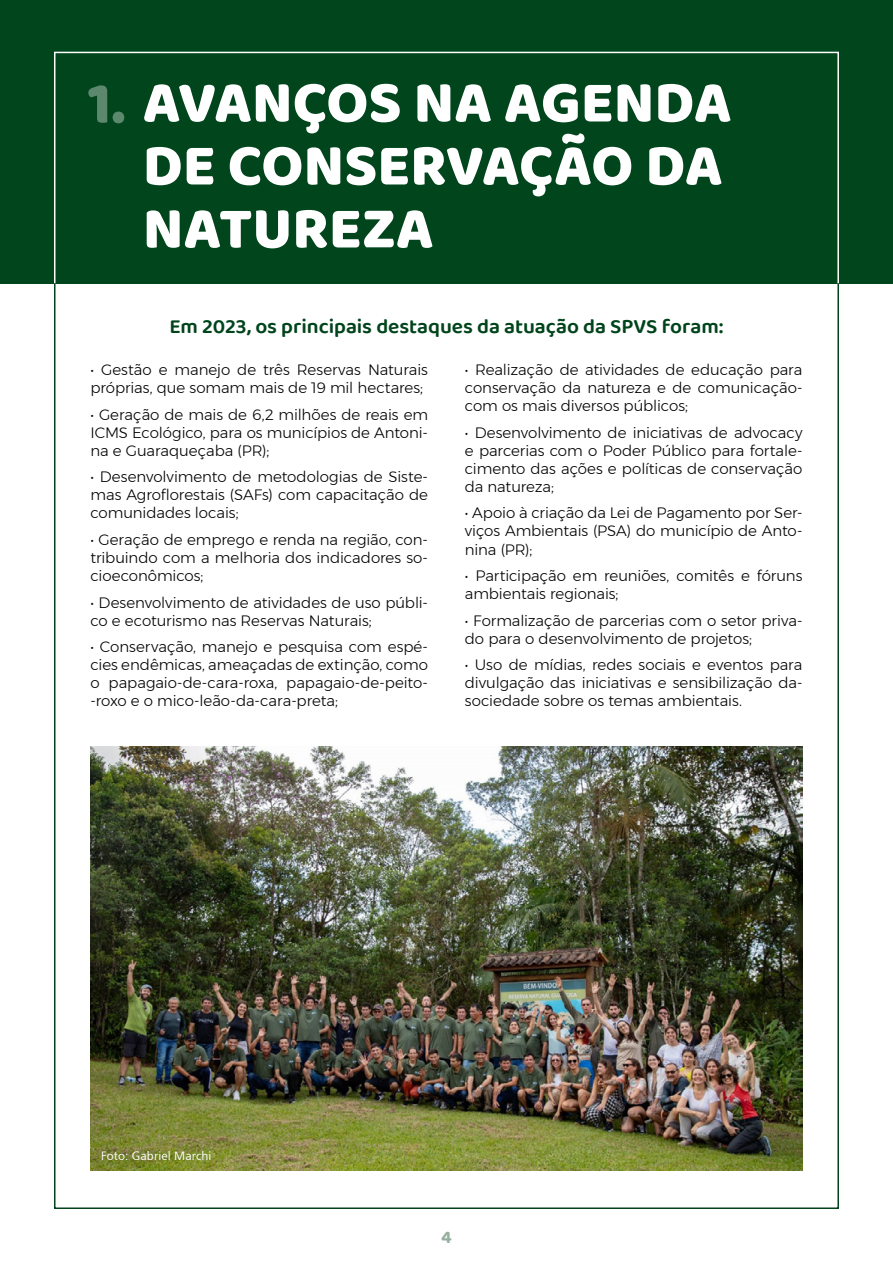
<style>
.page{position:relative;width:893px;height:1263px;background:#fff}
.page>*{position:absolute;margin:0;border:0;box-sizing:border-box;transform-origin:0 0}
.t1{font:800 60px/63px "Baloo 2";color:#fff}
.t2{font:600 21px "Baloo 2";color:#00441c}
.t3{font:700 18px "Baloo 2";color:#96b09e}
.t4{font:300 15px/18px "Montserrat";letter-spacing:-.005em;color:#000;text-align:justify}
.t5{font:12px "Weissach Regular SWFTE";letter-spacing:.01em;color:#fff}
.s1{color:#5c886d}
</style>
<div class="page">
<div style="left:0;top:0;width:893px;height:283px;background:#00451c"></div>
<div style="left:54px;top:52px;width:785px;height:232px;border:2px solid #fff"></div>
<img style="left:90px;top:746px;width:712px;height:425px">
<h1 class="t1" style="left:88px;top:69px;width:645px"><span class="s1">1.</span> AVANÇOS NA AGENDA</h1>
<h1 class="t1" style="left:143px;top:132px;width:581px">DE CONSERVAÇÃO DA<br>NATUREZA</h1>
<h2 class="t2" style="left:169px;top:311px;width:556px">Em 2023, os principais destaques da atuação da SPVS foram:</h2>
<p class="t4" style="left:465px;top:361px;width:339px">• Realização de atividades de educação para conservação da natureza e de comunicação&shy;com os mais diversos públicos;</p>
<p class="t4" style="left:465px;top:423px;width:339px">• Desenvolvimento de iniciativas de advocacy e parcerias com o Poder Público para fortale&shy;cimento das ações e políticas de conservação da natureza;</p>
<p class="t4" style="left:465px;top:504px;width:339px">• Apoio à criação da Lei de Pagamento por Ser&shy;viços Ambientais (PSA) do município de Anto&shy;nina (PR);</p>
<p class="t4" style="left:465px;top:566px;width:339px">• Participação em reuniões, comitês e fóruns ambientais regionais;</p>
<p class="t4" style="left:465px;top:611px;width:339px">• Formalização de parcerias com o setor priva&shy;do para o desenvolvimento de projetos;</p>
<p class="t4" style="left:465px;top:655px;width:339px">• Uso de mídias, redes sociais e eventos para divulgação das iniciativas e sensibilização da&shy;sociedade sobre os temas ambientais.</p>
<p class="t4" style="left:90px;top:361px;width:339px">• Gestão e manejo de três Reservas Naturais próprias, que somam mais de 19 mil hectares;</p>
<p class="t4" style="left:90px;top:405px;width:339px">• Geração de mais de 6,2 milhões de reais em ICMS Ecológico, para os municípios de Antoni&shy;na e Guaraqueçaba (PR);</p>
<p class="t4" style="left:90px;top:468px;width:339px">• Desenvolvimento de metodologias de Siste&shy;mas Agroflorestais (SAFs) com capacitação de comunidades locais;</p>
<p class="t4" style="left:90px;top:530px;width:339px">• Geração de emprego e renda na região, con&shy;tribuindo com a melhoria dos indicadores so&shy;cioeconômicos;</p>
<p class="t4" style="left:90px;top:593px;width:339px">• Desenvolvimento de atividades de uso públi&shy;co e ecoturismo nas Reservas Naturais;</p>
<p class="t4" style="left:90px;top:637px;width:339px">• Conservação, manejo e pesquisa com espé&shy;cies endêmicas, ameaçadas de extinção, como o papagaio-de-cara-roxa, papagaio-de-peito--roxo e o mico-leão-da-cara-preta;</p>
<p class="t5" style="left:101px;top:1149px;width:112px">Foto: Gabriel Marchi</p>
<p class="t3" style="left:441px;top:1226px;width:12px">4</p>
</div>
